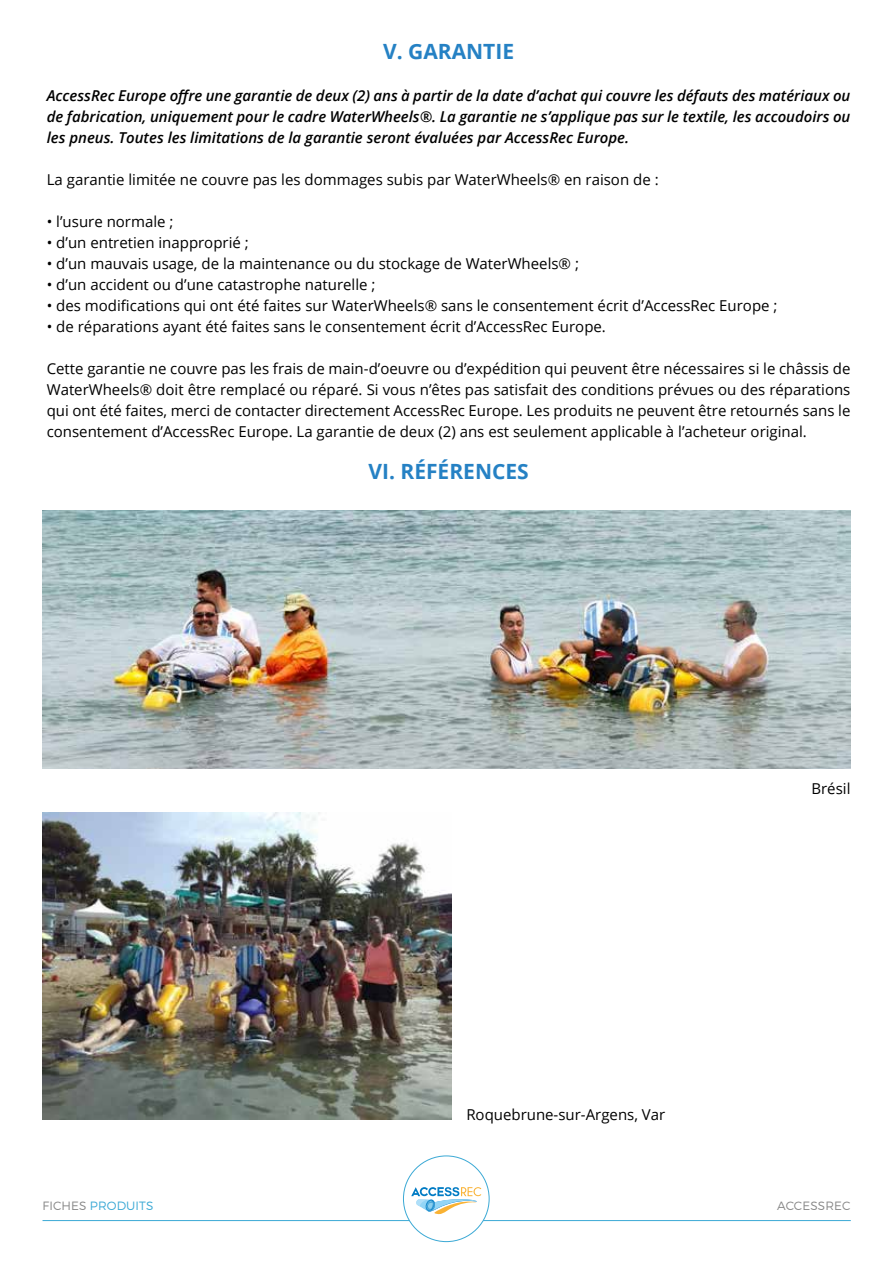
<style>
.page{position:relative;width:893px;height:1263px;background:#fff}
.page>*{position:absolute;margin:0;border:0;box-sizing:border-box;transform-origin:0 0}
.t1{font:700 21px "Open Sans";color:#2581c4}
.t2{font:15px/21px "Open Sans";color:#000;text-align:justify}
.t3{font:italic 600 15px/21px "Open Sans";color:#000;text-align:justify}
.t4{font:300 12px "Montserrat";letter-spacing:.01em;color:#3ba9d5}
.t5{font:300 12px "Montserrat";letter-spacing:.01em;color:#878787}
.s1{color:#878787}
</style>
<div class="page">
<hr style="left:43px;top:1220px;width:808px;height:1px;background:#3ba9d5">
<div style="left:403px;top:1156px;width:86px;height:85px;background:#fff;border-radius:50%"></div>
<svg style="left:411px;top:1187px;width:70px;height:27px"></svg>
<img style="left:42px;top:812px;width:410px;height:307px">
<img style="left:42px;top:510px;width:808px;height:259px">
<h1 class="t1" style="left:383px;top:36px;width:133px">V. GARANTIE</h1>
<p class="t3" style="left:47px;top:84px;width:805px">AccessRec Europe offre une garantie de deux (2) ans à partir de la date d’achat qui couvre les défauts des matériaux ou de fabrication, uniquement pour le cadre WaterWheels®. La garantie ne s’applique pas sur le textile, les accoudoirs ou les pneus. Toutes les limitations de la garantie seront évaluées par AccessRec Europe.</p>
<p class="t2" style="left:47px;top:168px;width:613px">La garantie limitée ne couvre pas les dommages subis par WaterWheels® en raison de :</p>
<p class="t2" style="left:47px;top:210px;width:128px">• l’usure normale ;</p>
<p class="t2" style="left:47px;top:231px;width:204px">• d’un entretien inapproprié ;</p>
<p class="t2" style="left:47px;top:252px;width:534px">• d’un mauvais usage, de la maintenance ou du stockage de WaterWheels® ;</p>
<p class="t2" style="left:47px;top:273px;width:330px">• d’un accident ou d’une catastrophe naturelle ;</p>
<p class="t2" style="left:47px;top:294px;width:732px">• des modifications qui ont été faites sur WaterWheels® sans le consentement écrit d’AccessRec Europe ;</p>
<p class="t2" style="left:47px;top:315px;width:561px">• de réparations ayant été faites sans le consentement écrit d’AccessRec Europe.</p>
<p class="t2" style="left:47px;top:357px;width:805px">Cette garantie ne couvre pas les frais de main-d’oeuvre ou d’expédition qui peuvent être nécessaires si le châssis de WaterWheels® doit être remplacé ou réparé. Si vous n’êtes pas satisfait des conditions prévues ou des réparations qui ont été faites, merci de contacter directement AccessRec Europe. Les produits ne peuvent être retournés sans le consentement d’AccessRec Europe. La garantie de deux (2) ans est seulement applicable à l’acheteur original.</p>
<h1 class="t1" style="left:368px;top:456px;width:162px">VI. RÉFÉRENCES</h1>
<p class="t2" style="left:466px;top:1103px;width:201px">Roquebrune-sur-Argens, Var</p>
<p class="t2" style="left:811px;top:777px;width:40px">Brésil</p>
<p class="t4" style="left:43px;top:1198px;width:112px"><span class="s1">FICHES</span> PRODUITS</p>
<p class="t5" style="left:777px;top:1199px;width:75px">ACCESSREC</p>
</div>
